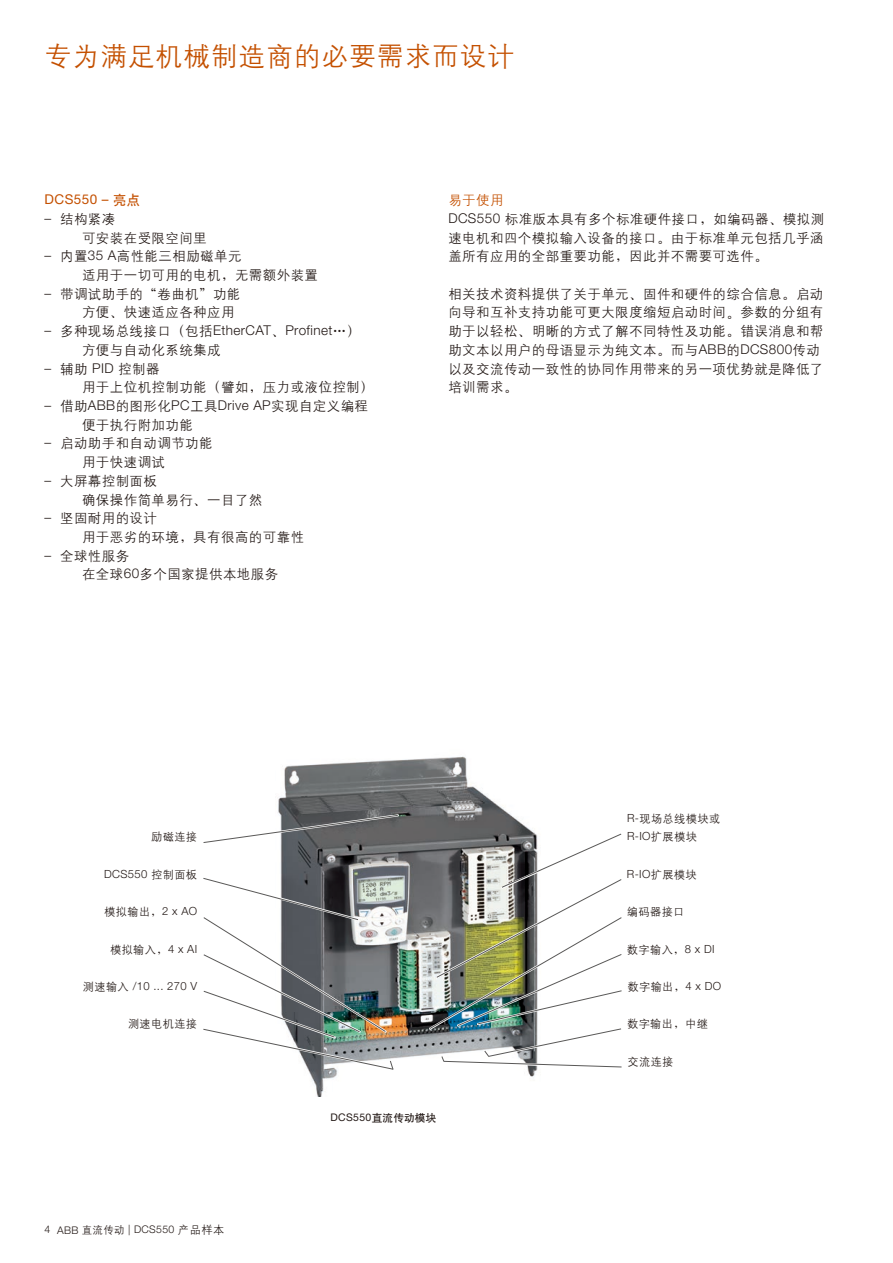
<style>
.page{position:relative;width:893px;height:1263px;background:#fff}
.page>*{position:absolute;margin:0;border:0;box-sizing:border-box;transform-origin:0 0}
.t1{font:27px "H Yg 2 gj";letter-spacing:.025em;color:#c45000}
.t2{font:13.5px/18.8px "H Yg 2 gj";letter-spacing:.03em;color:#231916}
.t3{font:300 13.5px "Helvetica Neue LT Pro";letter-spacing:.03em;color:#231916}
.t4{font:13.5px "Helvetica Neue LT Pro";letter-spacing:.03em;color:#c45000}
.t5{font:11.25px "H Yg 2 gj";letter-spacing:.03em;color:#231916}
.t6{font:300 11.25px "Helvetica Neue LT Pro";letter-spacing:.03em;color:#231916}
.t7{font:300 10.5px "Helvetica Neue LT Pro";letter-spacing:.03em;color:#231916}
.t8{font:10.5px "Helvetica Neue LT Pro";letter-spacing:.03em;color:#231916}
.s1{font-family:"H Yb 1 gj"}
.s2{font-family:"Helvetica Neue LT Pro";font-weight:300}
.s3{font-family:"H Ya 3 gj"}
.s4{font-family:"H Yg 2 gj";font-weight:400}
.s5{font-family:"H Ya 3 gj";font-weight:400}
.s6{color:#c45000}
.s7{font-family:"H Yg 2 gj";font-weight:400;font-size:11.25px}
</style>
<div class="page">
<img style="left:278px;top:756px;width:260px;height:341px">
<svg style="left:278px;top:843px;width:121px;height:1px"></svg>
<svg style="left:203px;top:814px;width:196px;height:29px"></svg>
<svg style="left:203px;top:877px;width:191px;height:193px"></svg>
<img style="left:429px;top:833px;width:193px;height:235px">
<h1 class="t1" style="left:45px;top:42px;width:471px">专为满足机械制造商的必要需求而设计</h1>
<p class="t4" style="left:45px;top:191px;width:97px">DCS550 – <span class="s1">亮点</span></p>
<p class="t2" style="left:82px;top:209px;width:126px;text-indent:-37px"><span class="s2">–</span> 结构紧凑<br>可安装在受限空间里</p>
<p class="t2" style="left:82px;top:247px;width:237px;text-indent:-37px"><span class="s2">–</span> 内置<span class="s2">35 A</span>高性能三相励磁单元<br>适用于一切可用的电机<span class="s3">，</span>无需额外装置</p>
<p class="t2" style="left:82px;top:284px;width:160px;text-indent:-37px"><span class="s2">–</span> 带调试助手的<span class="s3">“</span>卷曲机<span class="s3">”</span>功能方便<span class="s3">、</span>快速适应各种应用</p>
<p class="t3" style="left:45px;top:322px;width:317px">– <span class="s4">多种现场总线接口</span><span class="s5">（</span><span class="s4">包括</span>EtherCAT<span class="s5">、</span>Profinet<span class="s5">…）</span></p>
<p class="t2" style="left:82px;top:340px;width:140px">方便与自动化系统集成</p>
<p class="t2" style="left:82px;top:359px;width:293px;text-indent:-37px"><span class="s2">–</span> 辅助 <span class="s2">PID</span> 控制器<br>用于上位机控制功能<span class="s3">（</span>譬如<span class="s3">，</span>压力或液位控制<span class="s3">）</span></p>
<p class="t2" style="left:82px;top:396px;width:288px;text-indent:-37px"><span class="s2">–</span> 借助<span class="s2">ABB</span>的图形化<span class="s2">PC</span>工具<span class="s2">Drive AP</span>实现自定义编程便于执行附加功能</p>
<p class="t2" style="left:82px;top:434px;width:132px;text-indent:-37px"><span class="s2">–</span> 启动助手和自动调节功能用于快速调试</p>
<p class="t2" style="left:82px;top:471px;width:182px;text-indent:-37px"><span class="s2">–</span> 大屏幕控制面板<br>确保操作简单易行<span class="s3">、</span>一目了然</p>
<p class="t2" style="left:82px;top:509px;width:224px;text-indent:-37px"><span class="s2">–</span> 坚固耐用的设计<br>用于恶劣的环境<span class="s3">，</span>具有很高的可靠性</p>
<p class="t2" style="left:82px;top:546px;width:198px;text-indent:-37px"><span class="s2">–</span> 全球性服务<br>在全球<span class="s2">60</span>多个国家提供本地服务</p>
<p class="t2" style="left:448px;top:191px;width:377px"><span class="s6">易于使用<br></span><span class="s2">DCS550</span> 标准版本具有多个标准硬件接口<span class="s3">，</span>如编码器<span class="s3">、</span>模拟测速电机和四个模拟输入设备的接口<span class="s3">。</span>由于标准单元包括几乎涵盖所有应用的全部重要功能<span class="s3">，</span>因此并不需要可选件<span class="s3">。</span></p>
<p class="t2" style="left:448px;top:284px;width:377px">相关技术资料提供了关于单元<span class="s3">、</span>固件和硬件的综合信息<span class="s3">。</span>启动向导和互补支持功能可更大限度缩短启动时间<span class="s3">。</span>参数的分组有助于以轻松<span class="s3">、</span>明晰的方式了解不同特性及功能<span class="s3">。</span>错误消息和帮助文本以用户的母语显示为纯文本<span class="s3">。</span>而与<span class="s2">ABB</span>的<span class="s2">DCS800</span>传动以及交流传动一致性的协同作用带来的另一项优势就是降低了培训需求<span class="s3">。</span></p>
<p class="t5" style="left:151px;top:831px;width:48px">励磁连接</p>
<p class="t6" style="left:104px;top:867px;width:94px">DCS550 <span class="s4">控制面板</span></p>
<p class="t5" style="left:104px;top:906px;width:94px">模拟输出<span class="s3">，</span><span class="s2">2 x AO</span></p>
<p class="t5" style="left:110px;top:943px;width:89px">模拟输入<span class="s3">，</span><span class="s2">4 x AI</span></p>
<p class="t6" style="left:83px;top:979px;width:116px"><span class="s4">测速输入</span> /10 ... 270 V</p>
<p class="t5" style="left:128px;top:1018px;width:71px">测速电机连接</p>
<p class="t7" style="left:45px;top:1223px;width:181px">4 ABB <span class="s4">直流传动</span> | DCS550 <span class="s7">产品样本</span></p>
<p class="t8" style="left:331px;top:1111px;width:107px">DCS550<span class="s1">直流传动模块</span></p>
<p class="t5" style="left:627px;top:812px;width:95px"><span class="s2">R-</span>现场总线模块或</p>
<p class="t6" style="left:627px;top:829px;width:71px">R-IO<span class="s4">扩展模块</span></p>
<p class="t6" style="left:627px;top:867px;width:71px">R-IO<span class="s4">扩展模块</span></p>
<p class="t5" style="left:627px;top:906px;width:59px">编码器接口</p>
<p class="t5" style="left:627px;top:943px;width:89px">数字输入<span class="s3">，</span><span class="s2">8 x DI</span></p>
<p class="t5" style="left:627px;top:981px;width:95px">数字输出<span class="s3">，</span><span class="s2">4 x DO</span></p>
<p class="t5" style="left:627px;top:1018px;width:82px">数字输出<span class="s3">，</span>中继</p>
<p class="t5" style="left:627px;top:1056px;width:48px">交流连接</p>
</div>
